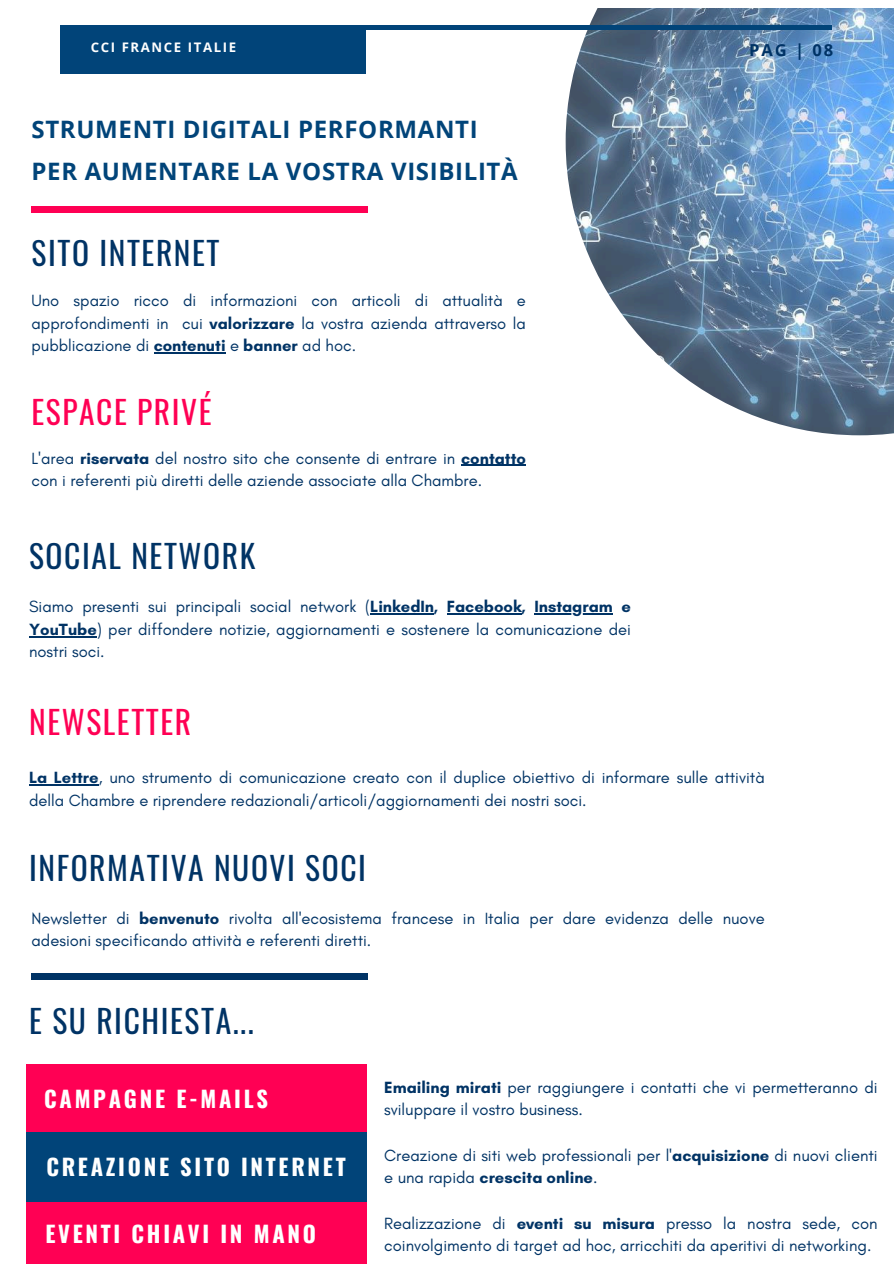
<style>
.page{position:relative;width:894px;height:1264px;background:#fff}
.page>*{position:absolute;margin:0;border:0;box-sizing:border-box;transform-origin:0 0}
.t1{font:31.5px "Oswald";letter-spacing:.05em;color:#003365}
.t2{font:31.5px "Oswald";letter-spacing:.05em;color:#ff0054}
.t3{font:700 24px/41.7px "Open Sans";letter-spacing:.03em;color:#014479}
.t4{font:700 22.5px "Oswald";letter-spacing:.12em;color:#fff}
.t5{font:16.5px/22.5px "Glacial Indifference";color:#003365}
.t6{font:700 16.5px "Open Sans";color:#003365}
.t7{font:700 13.2px "Open Sans";letter-spacing:.12em;color:#fff}
.s1{font-weight:700}
</style>
<div class="page">
<img style="left:565px;top:8px;width:328px;height:427px">
<div style="left:31px;top:207px;width:336px;height:5px;background:#ff0054"></div>
<div style="left:61px;top:26px;width:304px;height:47px;background:#014479"></div>
<hr style="left:61px;top:26px;width:770px;height:3px;background:#014479">
<hr style="left:154px;top:352px;width:71px;height:2px;background:#003365">
<hr style="left:461px;top:465px;width:65px;height:1px;background:#003365">
<hr style="left:370px;top:613px;width:64px;height:1px;background:#003365">
<hr style="left:446px;top:613px;width:75px;height:1px;background:#003365">
<hr style="left:534px;top:613px;width:78px;height:1px;background:#003365">
<hr style="left:29px;top:636px;width:68px;height:1px;background:#003365">
<hr style="left:29px;top:784px;width:70px;height:1px;background:#003365">
<div style="left:26px;top:1201px;width:340px;height:62px;background:#ff0054"></div>
<div style="left:26px;top:1131px;width:340px;height:70px;background:#014479"></div>
<div style="left:26px;top:1064px;width:340px;height:67px;background:#ff0054"></div>
<div style="left:31px;top:973px;width:336px;height:6px;background:#003365"></div>
<p class="t7" style="left:91px;top:37px;width:147px">CCI FRANCE ITALIE</p>
<p class="t6" style="left:748px;top:38px;width:86px">PAG | 08</p>
<h2 class="t3" style="left:31px;top:108px;width:487px">STRUMENTI DIGITALI PERFORMANTI<br>PER AUMENTARE LA VOSTRA VISIBILITÀ</h2>
<h1 class="t1" style="left:31px;top:228px;width:189px">SITO INTERNET</h1>
<p class="t5" style="left:31px;top:289px;width:496px;text-align:justify">Uno spazio ricco di informazioni con articoli di attualità e approfondimenti in cui <span class="s1">valorizzare</span> la vostra azienda attraverso la pubblicazione di <span class="s1">contenuti</span> e <span class="s1">banner</span> ad hoc.</p>
<h1 class="t2" style="left:31px;top:387px;width:181px">ESPACE PRIVÉ</h1>
<p class="t5" style="left:31px;top:446px;width:496px">L'area <span class="s1">riservata</span> del nostro sito che consente di entrare in <span class="s1">contatto </span>con i referenti più diretti delle aziende associate alla Chambre.</p>
<h1 class="t1" style="left:29px;top:532px;width:228px">SOCIAL NETWORK</h1>
<p class="t5" style="left:29px;top:595px;width:603px;text-align:justify">Siamo presenti sui principali social network (<span class="s1">LinkedIn, Facebook, Instagram e YouTube</span>) per diffondere notizie, aggiornamenti e sostenere la comunicazione dei nostri soci.</p>
<h1 class="t2" style="left:29px;top:697px;width:164px">NEWSLETTER</h1>
<p class="t5" style="left:29px;top:766px;width:737px"><span class="s1">La Lettre</span>, uno strumento di comunicazione creato con il duplice obiettivo di informare sulle attività della Chambre e riprendere redazionali/articoli/aggiornamenti dei nostri soci.</p>
<h1 class="t1" style="left:29px;top:843px;width:338px">INFORMATIVA NUOVI SOCI</h1>
<p class="t5" style="left:31px;top:906px;width:734px">Newsletter di <span class="s1">benvenuto</span> rivolta all'ecosistema francese in Italia per dare evidenza delle nuove adesioni specificando attività e referenti diretti.</p>
<h1 class="t1" style="left:29px;top:996px;width:226px">E SU RICHIESTA...</h1>
<h3 class="t4" style="left:44px;top:1080px;width:225px">CAMPAGNE E-MAILS</h3>
<h3 class="t4" style="left:46px;top:1149px;width:301px">CREAZIONE SITO INTERNET</h3>
<p class="t5" style="left:384px;top:1075px;width:495px"><span class="s1">Emailing mirati</span> per raggiungere i contatti che vi permetteranno di sviluppare il vostro business.</p>
<p class="t5" style="left:384px;top:1143px;width:495px">Creazione di siti web professionali per l'<span class="s1">acquisizione</span> di nuovi clienti e una rapida <span class="s1">crescita online</span>.</p>
<h3 class="t4" style="left:45px;top:1215px;width:272px">EVENTI CHIAVI IN MANO</h3>
<p class="t5" style="left:384px;top:1211px;width:495px">Realizzazione di <span class="s1">eventi su misura</span> presso la nostra sede, con coinvolgimento di target ad hoc, arricchiti da aperitivi di networking.</p>
</div>
